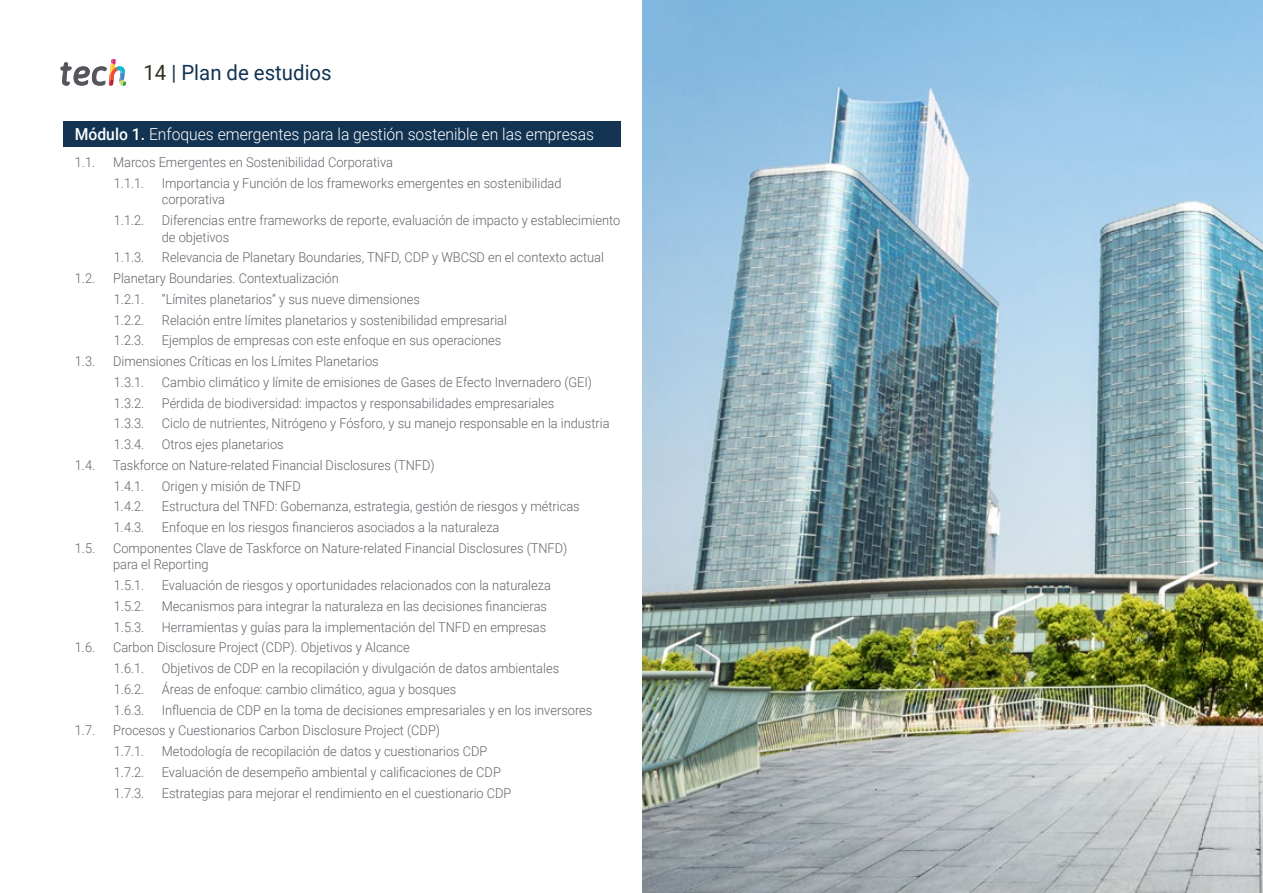
<style>
.page{position:relative;width:1263px;height:893px;background:#fff}
.page>*{position:absolute;margin:0;border:0;box-sizing:border-box;transform-origin:0 0}
.t1{font:21px "Roboto";color:#123352}
.t2{font:300 16.5px "Roboto";color:#fff;scale:.95 1}
.t3{font:300 13.5px/20.7px "Roboto";color:#61646a;scale:.95 1}
.s1{color:#312e20}
.s2{font-weight:500}
</style>
<div class="page">
<img style="left:642px;top:0;width:621px;height:893px">
<div style="left:64px;top:121px;width:557px;height:25px;background:#123352"></div>
<svg style="left:61px;top:59px;width:65px;height:27px"></svg>
<h1 class="t1" style="left:144px;top:57px;width:190px"><span class="s1">14</span> | Plan de estudios</h1>
<p class="t2" style="left:75px;top:123px;width:548px"><span class="s2">Módulo 1.</span> Enfoques emergentes para la gestión sostenible en las empresas</p>
<p class="t3" style="left:75px;top:151px;width:23px">1.1.</p>
<p class="t3" style="left:113px;top:151px;width:296px">Marcos Emergentes en Sostenibilidad Corporativa<br>1.1.1.</p>
<p class="t3" style="left:162px;top:174px;width:422px;line-height:16.5px">Importancia y Función de los frameworks emergentes en sostenibilidad corporativa</p>
<p class="t3" style="left:114px;top:209px;width:34px">1.1.2.</p>
<p class="t3" style="left:162px;top:212px;width:484px;line-height:16.5px">Diferencias entre frameworks de reporte, evaluación de impacto y establecimiento de objetivos</p>
<p class="t3" style="left:114px;top:247px;width:34px">1.1.3.</p>
<p class="t3" style="left:162px;top:247px;width:467px">Relevancia de Planetary Boundaries, TNFD, CDP y WBCSD en el contexto actual</p>
<p class="t3" style="left:75px;top:267px;width:23px">1.2.</p>
<p class="t3" style="left:113px;top:267px;width:239px">Planetary Boundaries. Contextualización<br>1.2.1.</p>
<p class="t3" style="left:162px;top:288px;width:273px">“Límites planetarios” y sus nueve dimensiones</p>
<p class="t3" style="left:114px;top:309px;width:34px">1.2.2.</p>
<p class="t3" style="left:162px;top:309px;width:365px">Relación entre límites planetarios y sostenibilidad empresarial</p>
<p class="t3" style="left:114px;top:330px;width:34px">1.2.3.</p>
<p class="t3" style="left:162px;top:330px;width:359px">Ejemplos de empresas con este enfoque en sus operaciones</p>
<p class="t3" style="left:75px;top:350px;width:23px">1.3.</p>
<p class="t3" style="left:113px;top:350px;width:281px">Dimensiones Críticas en los Límites Planetarios<br>1.3.1.</p>
<p class="t3" style="left:162px;top:371px;width:454px">Cambio climático y límite de emisiones de Gases de Efecto Invernadero (GEI)</p>
<p class="t3" style="left:114px;top:392px;width:34px">1.3.2.</p>
<p class="t3" style="left:162px;top:392px;width:415px">Pérdida de biodiversidad: impactos y responsabilidades empresariales</p>
<p class="t3" style="left:114px;top:413px;width:34px">1.3.3.</p>
<p class="t3" style="left:162px;top:413px;width:473px">Ciclo de nutrientes, Nitrógeno y Fósforo, y su manejo responsable en la industria</p>
<p class="t3" style="left:114px;top:433px;width:34px">1.3.4.</p>
<p class="t3" style="left:162px;top:433px;width:130px">Otros ejes planetarios</p>
<p class="t3" style="left:75px;top:454px;width:23px">1.4.</p>
<p class="t3" style="left:113px;top:454px;width:340px">Taskforce on Nature-related Financial Disclosures (TNFD)<br>1.4.1.</p>
<p class="t3" style="left:162px;top:475px;width:148px">Origen y misión de TNFD</p>
<p class="t3" style="left:114px;top:496px;width:34px">1.4.2.</p>
<p class="t3" style="left:162px;top:496px;width:441px">Estructura del TNFD: Gobernanza, estrategia, gestión de riesgos y métricas</p>
<p class="t3" style="left:114px;top:516px;width:34px">1.4.3.</p>
<p class="t3" style="left:162px;top:516px;width:357px">Enfoque en los riesgos financieros asociados a la naturaleza</p>
<p class="t3" style="left:75px;top:537px;width:23px">1.5.</p>
<p class="t3" style="left:113px;top:539px;width:480px;line-height:16.5px">Componentes Clave de Taskforce on Nature-related Financial Disclosures (TNFD) para el Reporting</p>
<p class="t3" style="left:114px;top:574px;width:34px">1.5.1.</p>
<p class="t3" style="left:162px;top:574px;width:411px">Evaluación de riesgos y oportunidades relacionados con la naturaleza</p>
<p class="t3" style="left:114px;top:595px;width:34px">1.5.2.</p>
<p class="t3" style="left:162px;top:595px;width:407px">Mecanismos para integrar la naturaleza en las decisiones financieras</p>
<p class="t3" style="left:114px;top:616px;width:34px">1.5.3.</p>
<p class="t3" style="left:162px;top:616px;width:406px">Herramientas y guías para la implementación del TNFD en empresas</p>
<p class="t3" style="left:75px;top:637px;width:23px">1.6.</p>
<p class="t3" style="left:113px;top:637px;width:314px">Carbon Disclosure Project (CDP). Objetivos y Alcance<br>1.6.1.</p>
<p class="t3" style="left:162px;top:657px;width:420px">Objetivos de CDP en la recopilación y divulgación de datos ambientales</p>
<p class="t3" style="left:114px;top:678px;width:34px">1.6.2.</p>
<p class="t3" style="left:162px;top:678px;width:311px">Áreas de enfoque: cambio climático, agua y bosques</p>
<p class="t3" style="left:114px;top:699px;width:34px">1.6.3.</p>
<p class="t3" style="left:162px;top:699px;width:455px">Influencia de CDP en la toma de decisiones empresariales y en los inversores</p>
<p class="t3" style="left:75px;top:720px;width:23px">1.7.</p>
<p class="t3" style="left:113px;top:720px;width:346px">Procesos y Cuestionarios Carbon Disclosure Project (CDP)<br>1.7.1.</p>
<p class="t3" style="left:162px;top:740px;width:344px">Metodología de recopilación de datos y cuestionarios CDP</p>
<p class="t3" style="left:114px;top:761px;width:34px">1.7.2.</p>
<p class="t3" style="left:162px;top:761px;width:358px">Evaluación de desempeño ambiental y calificaciones de CDP</p>
<p class="t3" style="left:114px;top:782px;width:34px">1.7.3.</p>
<p class="t3" style="left:162px;top:782px;width:370px">Estrategias para mejorar el rendimiento en el cuestionario CDP</p>
</div>
